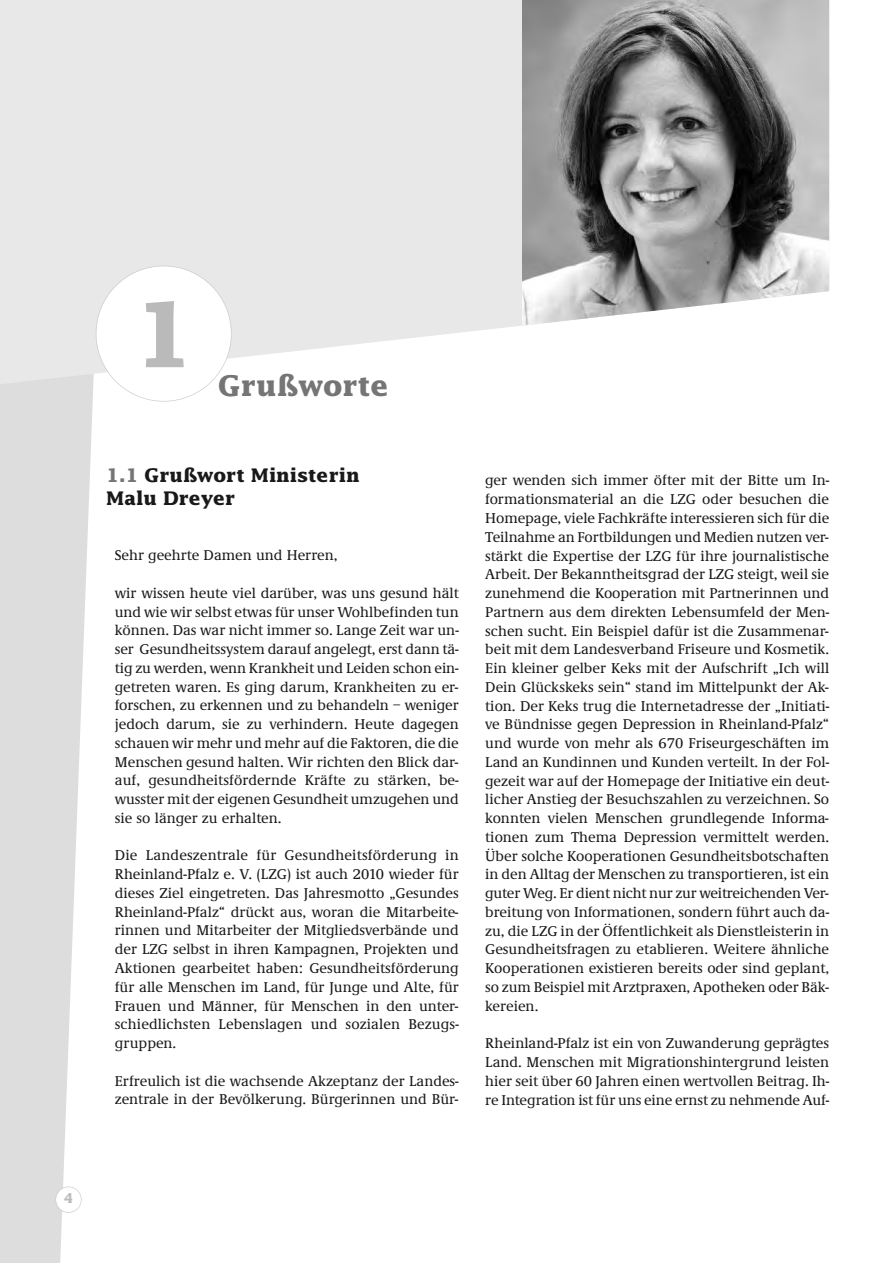
<style>
.page{position:relative;width:893px;height:1263px;background:#fff}
.page>*{position:absolute;margin:0;border:0;box-sizing:border-box;transform-origin:0 0}
.t1{font:700 90px "Lucida";color:#bababa}
.t2{font:700 28.5px "Lucida";color:#757575}
.t3{font:700 18.75px/22.5px "Lucida";color:#191919}
.t4{font:500 14.7px/18.8px "Demos EF";color:#191919;text-align:justify}
.t5{font:700 13.5px "Lucida";color:#bababa}
.s1{color:#757575}
</style>
<div class="page">
<svg style="left:0;top:386px;width:93px;height:877px;fill:#ddd"></svg>
<svg style="left:0;top:0;width:523px;height:386px;background:#e9e9e9"></svg>
<img style="left:523px;top:0;width:306px;height:326px">
<div style="left:96px;top:266px;width:135px;height:135px;background:#fff;border-radius:50%"></div>
<div style="left:56px;top:1187px;width:25px;height:25px;background:#fff;border-radius:50%"></div>
<div style="left:55px;top:1186px;width:27px;height:27px;border:2px solid #d1d1d1;border-radius:50%"></div>
<p class="t5" style="left:64px;top:1190px;width:11px">4</p>
<h1 class="t1" style="left:132px;top:283px;width:63px">1</h1>
<h2 class="t2" style="left:218px;top:370px;width:172px">Grußworte</h2>
<p class="t3" style="left:106px;top:465px;width:255px"><span class="s1">1.1</span> Grußwort Ministerin<br>Malu Dreyer</p>
<p class="t4" style="left:115px;top:546px;width:224px">Sehr geehrte Damen und Herren,</p>
<p class="t4" style="left:115px;top:583px;width:345px">wir wissen heute viel darüber, was uns gesund hält und wie wir selbst etwas für unser Wohlbefinden tun können. Das war nicht immer so. Lange Zeit war un&shy;ser Gesundheitssystem darauf angelegt, erst dann tä&shy;tig zu werden, wenn Krankheit und Leiden schon ein&shy;getreten waren. Es ging darum, Krankheiten zu er&shy;forschen, zu erkennen und zu behandeln – weniger jedoch darum, sie zu verhindern. Heute dagegen schauen wir mehr und mehr auf die Faktoren, die die Menschen gesund halten. Wir richten den Blick dar&shy;auf, gesundheitsfördernde Kräfte zu stärken, be&shy;wusster mit der eigenen Gesundheit umzugehen und sie so länger zu erhalten.</p>
<p class="t4" style="left:115px;top:846px;width:345px">Die Landeszentrale für Gesundheitsförderung in Rheinland-Pfalz e. V. (LZG) ist auch 2010 wieder für dieses Ziel eingetreten. Das Jahresmotto „Gesundes Rheinland-Pfalz“ drückt aus, woran die Mitarbeite&shy;rinnen und Mitarbeiter der Mitgliedsverbände und der LZG selbst in ihren Kampagnen, Projekten und Aktionen gearbeitet haben: Gesundheitsförderung für alle Menschen im Land, für Junge und Alte, für Frauen und Männer, für Menschen in den unter&shy;schiedlichsten Lebenslagen und sozialen Bezugs&shy;gruppen.</p>
<p class="t4" style="left:115px;top:1071px;width:345px">Erfreulich ist die wachsende Akzeptanz der Landes&shy;zentrale in der Bevölkerung. Bürgerinnen und Bür-</p>
<p class="t4" style="left:485px;top:471px;width:345px">ger wenden sich immer öfter mit der Bitte um In&shy;formationsmaterial an die LZG oder besuchen die Homepage, viele Fachkräfte interessieren sich für die Teilnahme an Fortbildungen und Medien nutzen ver&shy;stärkt die Expertise der LZG für ihre journalistische Arbeit. Der Bekanntheitsgrad der LZG steigt, weil sie zunehmend die Kooperation mit Partnerinnen und Partnern aus dem direkten Lebensumfeld der Men&shy;schen sucht. Ein Beispiel dafür ist die Zusammenar&shy;beit mit dem Landesverband Friseure und Kosmetik.<br>Ein kleiner gelber Keks mit der Aufschrift „Ich will Dein Glückskeks sein“ stand im Mittelpunkt der Ak&shy;tion. Der Keks trug die Internetadresse der „Initiati&shy;ve Bündnisse gegen Depression in Rheinland-Pfalz“ und wurde von mehr als 670 Friseurgeschäften im Land an Kundinnen und Kunden verteilt. In der Fol&shy;gezeit war auf der Homepage der Initiative ein deut&shy;licher Anstieg der Besuchszahlen zu verzeichnen. So konnten vielen Menschen grundlegende Informa&shy;tionen zum Thema Depression vermittelt werden.<br>Über solche Kooperationen Gesundheitsbotschaften in den Alltag der Menschen zu transportieren, ist ein guter Weg. Er dient nicht nur zur weitreichenden Ver&shy;breitung von Informationen, sondern führt auch da&shy;zu, die LZG in der Öffentlichkeit als Dienstleisterin in Gesundheitsfragen zu etablieren. Weitere ähnliche Kooperationen existieren bereits oder sind geplant, so zum Beispiel mit Arztpraxen, Apotheken oder Bäk&shy;kereien.</p>
<p class="t4" style="left:485px;top:1034px;width:345px">Rheinland-Pfalz ist ein von Zuwanderung geprägtes Land. Menschen mit Migrationshintergrund leisten hier seit über 60 Jahren einen wertvollen Beitrag. Ih&shy;re Integration ist für uns eine ernst zu nehmende Auf-</p>
</div>
